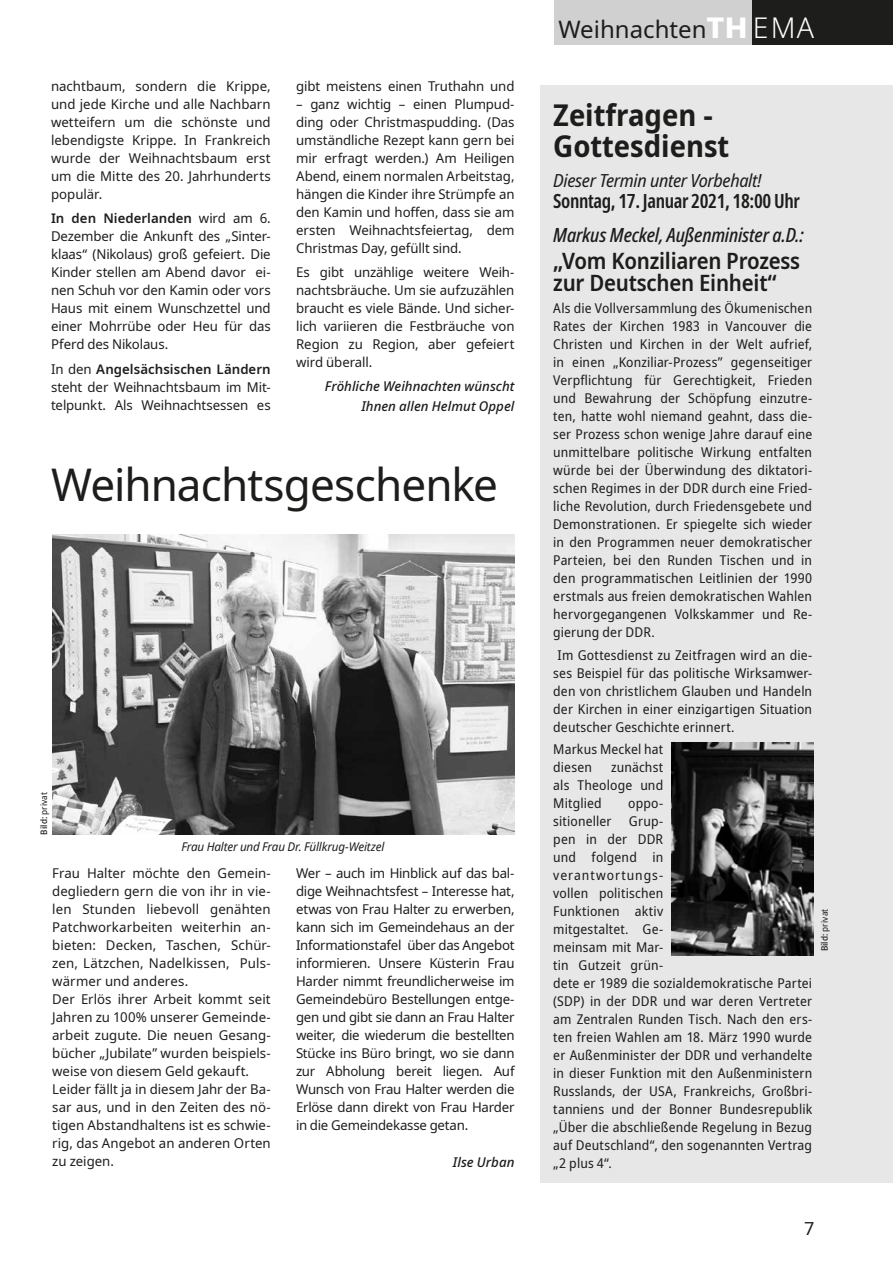
<style>
.page{position:relative;width:893px;height:1263px;background:#fff}
.page>*{position:absolute;margin:0;border:0;box-sizing:border-box;transform-origin:0 0}
.t1{font:45px "Noto Sans";letter-spacing:-.02em;color:#1d1d1b}
.t2{font:700 semi-condensed 30px/31.5px "Noto Sans";color:#1d1d1b}
.t3{font:24px "Noto Sans";color:#1d1d1b}
.t4{font:600 semi-condensed 22.5px/22.5px "Noto Sans";letter-spacing:-.01em;color:#1d1d1b}
.t5{font:italic 500 condensed 19.5px "Noto Sans";letter-spacing:-.01em;color:#1d1d1b}
.t6{font:600 extra-condensed 19.5px "Noto Sans";letter-spacing:-.02em;color:#1d1d1b}
.t7{font:italic semi-condensed 18px "Noto Sans";letter-spacing:-.02em;color:#1d1d1b}
.t8{font:18px "Noto Sans";color:#1d1d1b}
.t9{font:13.5px/18px "Noto Sans";color:#1d1d1b;text-align:justify}
.t10{font:semi-condensed 13.5px/18px "Noto Sans";letter-spacing:.01em;color:#1d1d1b;text-align:justify}
.t11{font:italic 500 13.5px/19.8px "Noto Sans";color:#1d1d1b;text-align:right}
.t12{font:italic 12px "Noto Sans";letter-spacing:-.015em;color:#1d1d1b}
.t13{font:semi-condensed 9px "Noto Sans";letter-spacing:.02em;color:#1d1d1b}
.s1{font-weight:600}
.s2{font-weight:500}
.s3{font-weight:800;font-size:28.5px;color:#fff}
.s4{font-weight:300;font-size:28.5px;color:#fff}
</style>
<div class="page">
<div style="left:554px;top:0;width:339px;height:44px;background:#d0d0d0"></div>
<div style="left:753px;top:0;width:140px;height:44px;background:#1d1d1b"></div>
<img style="left:52px;top:535px;width:463px;height:300px">
<div style="left:540px;top:85px;width:353px;height:1097px;background:#e7e7e7"></div>
<img style="left:672px;top:742px;width:141px;height:214px">
<p class="t9" style="left:51px;top:77px;width:221px">nachtbaum, sondern die Krippe, und jede Kirche und alle Nachbarn wetteifern um die schönste und lebendigste Krippe. In Frankreich wurde der Weihnachtsbaum erst um die Mitte des 20. Jahrhunderts populär.</p>
<p class="t9" style="left:51px;top:210px;width:221px"><span class="s1">In den Niederlanden</span> wird am 6.<br>Dezember die Ankunft des „Sinter&shy;klaas“ (Nikolaus) groß gefeiert. Die Kinder stellen am Abend davor ei&shy;nen Schuh vor den Kamin oder vors Haus mit einem Wunschzettel und einer Mohrrübe oder Heu für das Pferd des Nikolaus.</p>
<p class="t9" style="left:51px;top:360px;width:221px">In den <span class="s1">Angelsächsischen Ländern </span>steht der Weihnachtsbaum im Mit&shy;telpunkt. Als Weihnachtsessen es</p>
<p class="t9" style="left:296px;top:77px;width:220px">gibt meistens einen Truthahn und</p>
<p class="t9" style="left:296px;top:95px;width:220px">– ganz wichtig – einen Plumpud&shy;ding oder Christmaspudding. (Das umständliche Rezept kann gern bei mir erfragt werden.) Am Heiligen Abend, einem normalen Arbeitstag, hängen die Kinder ihre Strümpfe an den Kamin und hoffen, dass sie am ersten Weihnachtsfeiertag, dem Christmas Day, gefüllt sind.</p>
<p class="t9" style="left:296px;top:264px;width:220px">Es gibt unzählige weitere Weih&shy;nachtsbräuche. Um sie aufzuzählen braucht es viele Bände. Und sicher&shy;lich variieren die Festbräuche von Region zu Region, aber gefeiert wird überall.</p>
<p class="t11" style="left:325px;top:377px;width:191px">Fröhliche Weihnachten wünscht<br>Ihnen allen Helmut Oppel</p>
<h1 class="t1" style="left:51px;top:453px;width:449px">Weihnachtsgeschenke</h1>
<p class="t13" style="left:37px;top:835px;width:44px;rotate:-90deg"><span class="s2">Bild:</span> privat</p>
<p class="t12" style="left:181px;top:838px;width:204px">Frau Halter und Frau Dr. Füllkrug-Weitzel</p>
<p class="t9" style="left:52px;top:864px;width:220px;text-align:left">Frau Halter möchte den Gemein&shy;degliedern gern die von ihr in vie&shy;len Stunden liebevoll genähten<br>Patchworkarbeiten weiterhin an&shy;bieten: Decken, Taschen, Schür&shy;zen, Lätzchen, Nadelkissen, Puls&shy;wärmer und anderes.<br>Der Erlös ihrer Arbeit kommt seit<br>Jahren zu 100% unserer Gemeinde&shy;arbeit zugute. Die neuen Gesang&shy;bücher „Jubilate” wurden beispiels&shy;weise von diesem Geld gekauft.<br>Leider fällt ja in diesem Jahr der Ba&shy;sar aus, und in den Zeiten des nö&shy;tigen Abstandhaltens ist es schwie&shy;rig, das Angebot an anderen Orten zu zeigen.</p>
<p class="t9" style="left:296px;top:864px;width:220px">Wer – auch im Hinblick auf das bal&shy;dige Weihnachtsfest – Interesse hat, etwas von Frau Halter zu erwerben, kann sich im Gemeindehaus an der Informationstafel über das Angebot informieren. Unsere Küsterin Frau Harder nimmt freundlicherweise im Gemeindebüro Bestellungen entge&shy;gen und gibt sie dann an Frau Halter weiter, die wiederum die bestellten Stücke ins Büro bringt, wo sie dann zur Abholung bereit liegen. Auf Wunsch von Frau Halter werden die Erlöse dann direkt von Frau Harder in die Gemeindekasse getan.</p>
<p class="t11" style="left:453px;top:1152px;width:63px">Ilse Urban</p>
<h3 class="t3" style="left:558px;top:12px;width:257px">Weihnachten<span class="s3">TH</span><span class="s4">EMA</span></h3>
<h2 class="t2" style="left:553px;top:100px;width:178px">Zeitfragen -<br>Gottesdienst</h2>
<h3 class="t7" style="left:553px;top:167px;width:210px">Dieser Termin unter Vorbehalt!</h3>
<h3 class="t6" style="left:553px;top:187px;width:248px">Sonntag, 17. Januar 2021, 18:00 Uhr</h3>
<h3 class="t5" style="left:553px;top:221px;width:252px">Markus Meckel, Außenminister a.D.:</h3>
<h3 class="t4" style="left:553px;top:250px;width:248px">„Vom Konziliaren Prozess zur Deutschen Einheit“</h3>
<p class="t10" style="left:553px;top:300px;width:260px">Als die Vollversammlung des Ökumenischen Rates der Kirchen 1983 in Vancouver die Christen und Kirchen in der Welt aufrief, in einen „Konziliar-Prozess” gegenseitiger Verpflichtung für Gerechtigkeit, Frieden und Bewahrung der Schöpfung einzutre&shy;ten, hatte wohl niemand geahnt, dass die&shy;ser Prozess schon wenige Jahre darauf eine unmittelbare politische Wirkung entfalten würde bei der Überwindung des diktatori&shy;schen Regimes in der DDR durch eine Fried&shy;liche Revolution, durch Friedensgebete und Demonstrationen. Er spiegelte sich wieder in den Programmen neuer demokratischer Parteien, bei den Runden Tischen und in den programmatischen Leitlinien der 1990 erstmals aus freien demokratischen Wahlen hervorgegangenen Volkskammer und Re&shy;gierung der DDR.</p>
<p class="t10" style="left:553px;top:646px;width:260px;text-indent:4px">Im Gottesdienst zu Zeitfragen wird an die&shy;ses Beispiel für das politische Wirksamwer&shy;den von christlichem Glauben und Handeln der Kirchen in einer einzigartigen Situation deutscher Geschichte erinnert.</p>
<p class="t10" style="left:553px;top:740px;width:111px">Markus Meckel hat diesen</p>
<p class="t10" style="left:553px;top:758px;width:111px;text-indent:58px">zunächst als Theologe und Mitglied</p>
<p class="t10" style="left:628px;top:794px;width:36px">oppo-</p>
<p class="t10" style="left:553px;top:812px;width:60px">sitioneller</p>
<p class="t10" style="left:553px;top:812px;width:260px;text-align:left;text-indent:76px">Grup-<br>pen in der DDR<br>und folgend in<br>verantwortungs-<br>vollen politischen<br>Funktionen aktiv<br>mitgestaltet. Ge-<br>meinsam mit Mar-<br>tin Gutzeit grün-<br>dete er 1989 die sozialdemokratische Partei (SDP) in der DDR und war deren Vertreter am Zentralen Runden Tisch. Nach den ers&shy;ten freien Wahlen am 18. März 1990 wurde er Außenminister der DDR und verhandelte in dieser Funktion mit den Außenministern<br>Russlands, der USA, Frankreichs, Großbri&shy;tanniens und der Bonner Bundesrepublik „Über die abschließende Regelung in Bezug auf Deutschland“, den sogenannten Vertrag „2 plus 4“.</p>
<p class="t13" style="left:818px;top:951px;width:44px;rotate:-90deg"><span class="s2">Bild:</span> privat</p>
<h3 class="t8" style="left:804px;top:1216px;width:12px">7</h3>
</div>
